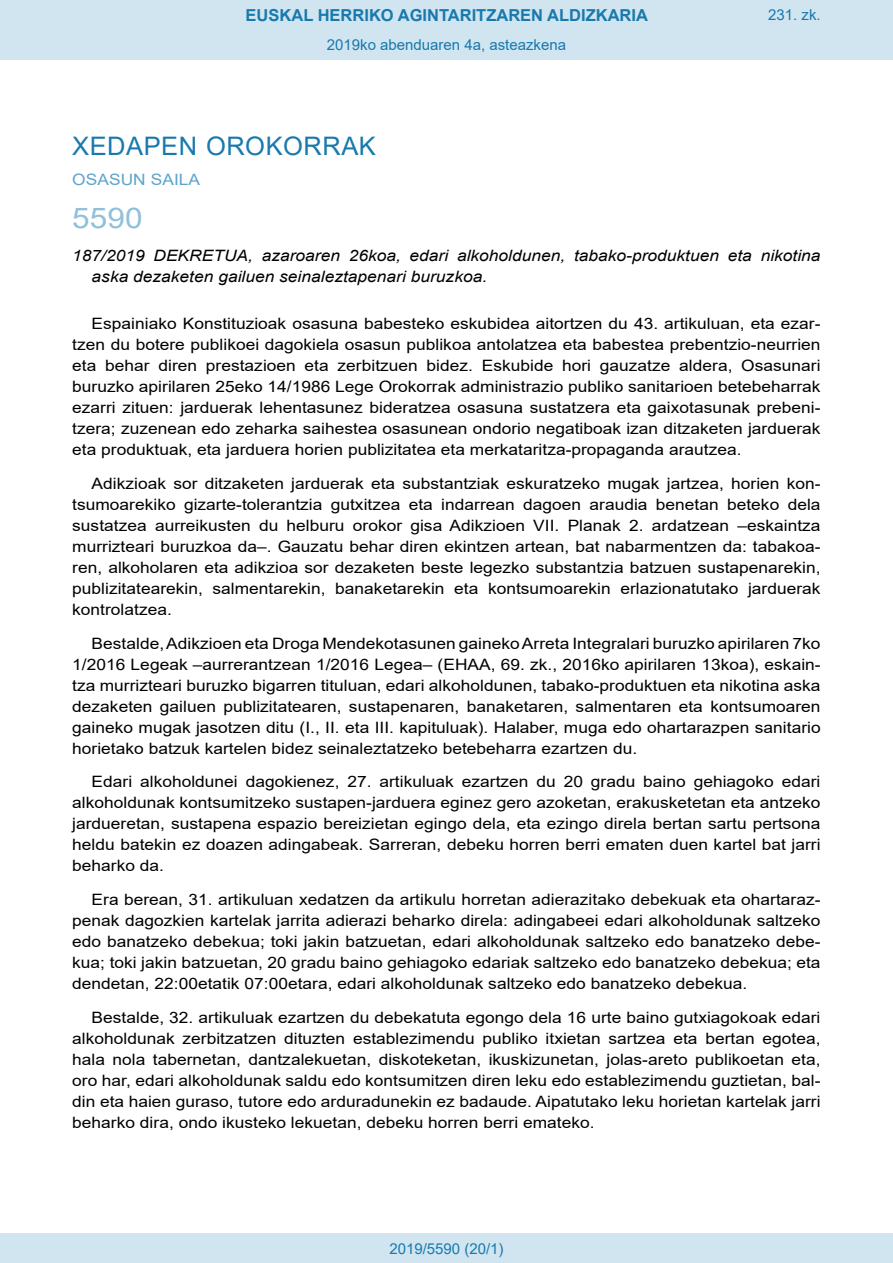
<style>
.page{position:relative;width:893px;height:1263px;background:#fff}
.page>*{position:absolute;margin:0;border:0;box-sizing:border-box;transform-origin:0 0}
.BOPVOrden{font:28.5px "Arial";color:#90c0db;scale:1.11 1}
.BOPVSeccion{font:25.5px "Arial";letter-spacing:.02em;color:#1879ad}
.t1{font:700 16.5px "Arial";color:#1879ad}
.BOPVDetalle{font:15.6px/21px "Arial";color:#000;text-align:justify;scale:1.11 1}
.BOPVTitulo{font:italic 15.6px/21px "Arial";color:#000;scale:1.11 1}
.BOPVOrganismo{font:15.6px "Arial";letter-spacing:.005em;color:#5ea4ca;scale:1.11 1}
.Paginacion_Centro{font:15px "Arial";color:#1879ad}
</style>
<div class="page">
<div style="left:0;top:0;width:893px;height:60px;background:#d0e5f0"></div>
<div style="left:0;top:1233px;width:893px;height:30px;background:#d0e5f0"></div>
<p class="t1" style="left:246px;top:3px;width:404px">EUSKAL HERRIKO AGINTARITZAREN ALDIZKARIA</p>
<p class="Paginacion_Centro" style="left:327px;top:35px;width:241px">2019ko abenduaren 4a, asteazkena</p>
<p class="Paginacion_Centro" style="left:768px;top:5px;width:54px">231. zk.</p>
<p class="BOPVSeccion" style="left:72px;top:128px;width:305px">XEDAPEN OROKORRAK</p>
<p class="BOPVOrganismo" style="left:72px;top:169px;width:117px">OSASUN SAILA</p>
<p class="BOPVOrden" style="left:72px;top:198px;width:65px">5590</p>
<p class="BOPVTitulo" style="left:92px;top:246px;width:658px;text-indent:-19px">187/2019 DEKRETUA, azaroaren 26koa, edari alkoholdunen, tabako-produktuen eta nikotina aska dezaketen gailuen seinaleztapenari buruzkoa.</p>
<p class="BOPVDetalle" style="left:72px;top:313px;width:676px;text-indent:19px">Espainiako Konstituzioak osasuna babesteko eskubidea aitortzen du 43. artikuluan, eta ezar&shy;tzen du botere publikoei dagokiela osasun publikoa antolatzea eta babestea prebentzio-neurrien eta behar diren prestazioen eta zerbitzuen bidez. Eskubide hori gauzatze aldera, Osasunari buruzko apirilaren 25eko 14/1986 Lege Orokorrak administrazio publiko sanitarioen betebeharrak ezarri zituen: jarduerak lehentasunez bideratzea osasuna sustatzera eta gaixotasunak prebeni&shy;tzera; zuzenean edo zeharka saihestea osasunean ondorio negatiboak izan ditzaketen jarduerak eta produktuak, eta jarduera horien publizitatea eta merkataritza-propaganda arautzea.</p>
<p class="BOPVDetalle" style="left:72px;top:473px;width:676px;text-indent:19px">Adikzioak sor ditzaketen jarduerak eta substantziak eskuratzeko mugak jartzea, horien kon&shy;tsumoarekiko gizarte-tolerantzia gutxitzea eta indarrean dagoen araudia benetan beteko dela sustatzea aurreikusten du helburu orokor gisa Adikzioen VII. Planak 2. ardatzean –eskaintza murrizteari buruzkoa da–. Gauzatu behar diren ekintzen artean, bat nabarmentzen da: tabakoa&shy;ren, alkoholaren eta adikzioa sor dezaketen beste legezko substantzia batzuen sustapenarekin, publizitatearekin, salmentarekin, banaketarekin eta kontsumoarekin erlazionatutako jarduerak kontrolatzea.</p>
<p class="BOPVDetalle" style="left:72px;top:632px;width:676px;text-indent:19px">Bestalde, Adikzioen eta Droga Mendekotasunen gaineko Arreta Integralari buruzko apirilaren 7ko 1/2016 Legeak –aurrerantzean 1/2016 Legea– (EHAA, 69. zk., 2016ko apirilaren 13koa), eskain&shy;tza murrizteari buruzko bigarren tituluan, edari alkoholdunen, tabako-produktuen eta nikotina aska dezaketen gailuen publizitatearen, sustapenaren, banaketaren, salmentaren eta kontsumoaren gaineko mugak jasotzen ditu (I., II. eta III. kapituluak). Halaber, muga edo ohartarazpen sanitario horietako batzuk kartelen bidez seinaleztatzeko betebeharra ezartzen du.</p>
<p class="BOPVDetalle" style="left:72px;top:771px;width:676px;text-indent:19px">Edari alkoholdunei dagokienez, 27. artikuluak ezartzen du 20 gradu baino gehiagoko edari alkoholdunak kontsumitzeko sustapen-jarduera eginez gero azoketan, erakusketetan eta antzeko jardueretan, sustapena espazio bereizietan egingo dela, eta ezingo direla bertan sartu pertsona heldu batekin ez doazen adingabeak. Sarreran, debeku horren berri ematen duen kartel bat jarri beharko da.</p>
<p class="BOPVDetalle" style="left:72px;top:889px;width:676px;text-indent:19px">Era berean, 31. artikuluan xedatzen da artikulu horretan adierazitako debekuak eta ohartaraz&shy;penak dagozkien kartelak jarrita adierazi beharko direla: adingabeei edari alkoholdunak saltzeko edo banatzeko debekua; toki jakin batzuetan, edari alkoholdunak saltzeko edo banatzeko debe&shy;kua; toki jakin batzuetan, 20 gradu baino gehiagoko edariak saltzeko edo banatzeko debekua; eta dendetan, 22:00etatik 07:00etara, edari alkoholdunak saltzeko edo banatzeko debekua.</p>
<p class="BOPVDetalle" style="left:72px;top:1007px;width:676px;text-indent:19px">Bestalde, 32. artikuluak ezartzen du debekatuta egongo dela 16 urte baino gutxiagokoak edari alkoholdunak zerbitzatzen dituzten establezimendu publiko itxietan sartzea eta bertan egotea, hala nola tabernetan, dantzalekuetan, diskoteketan, ikuskizunetan, jolas-areto publikoetan eta, oro har, edari alkoholdunak saldu edo kontsumitzen diren leku edo establezimendu guztietan, bal&shy;din eta haien guraso, tutore edo arduradunekin ez badaude. Aipatutako leku horietan kartelak jarri beharko dira, ondo ikusteko lekuetan, debeku horren berri emateko.</p>
<p class="Paginacion_Centro" style="left:389px;top:1238px;width:116px">2019/5590 (20/1)</p>
</div>
